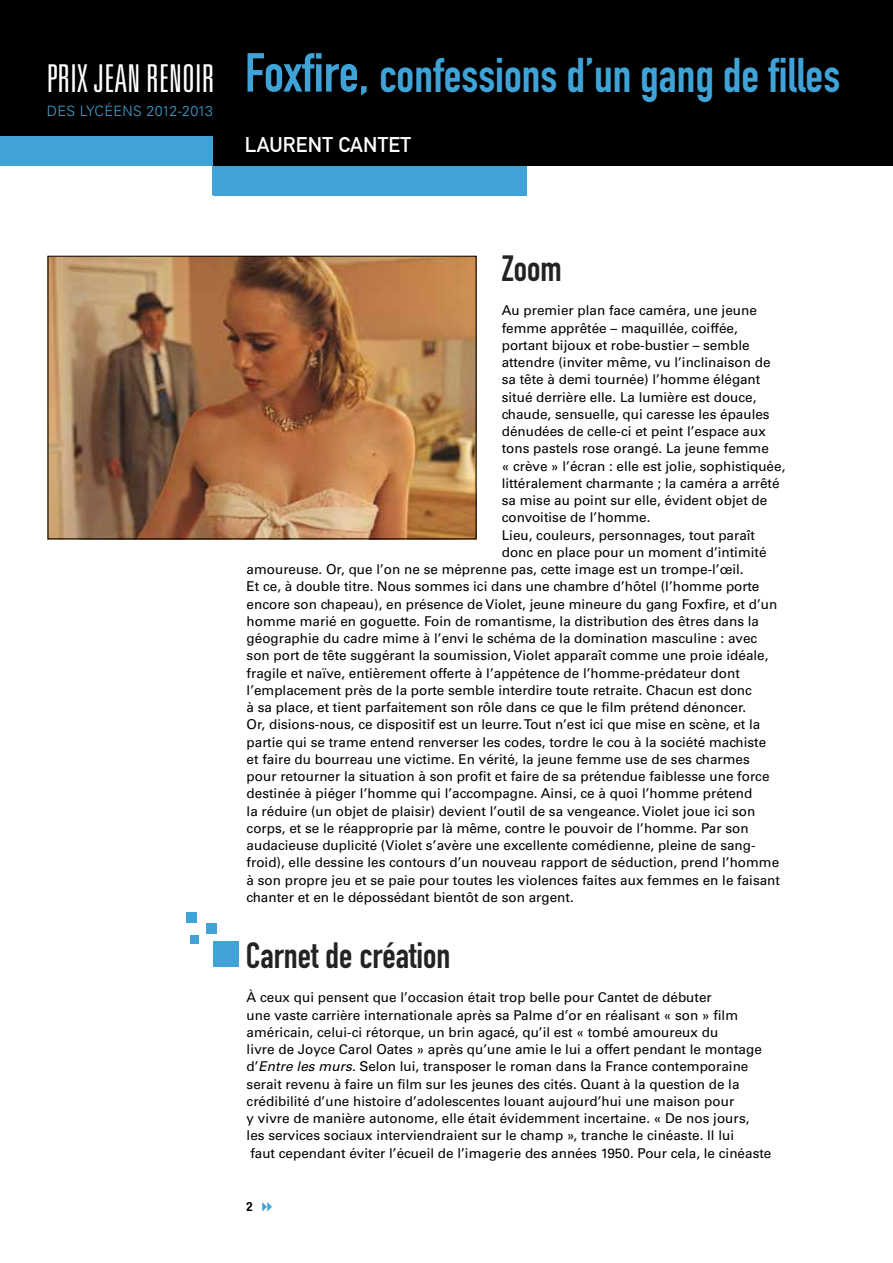
<style>
.page{position:relative;width:893px;height:1263px;background:#fff}
.page>*{position:absolute;margin:0;border:0;box-sizing:border-box;transform-origin:0 0}
.t1{font:48px "DIN Engschrift Std";color:#3fa3d7}
.t2{font:300 ultra-condensed 38.4px "Univers LT Std";letter-spacing:.005em;color:#fff}
.t3{font:36px "DIN Engschrift Std";color:#222323}
.t4{font:21px "DIN Mittelschrift Std";letter-spacing:.01em;color:#fff}
.t5{font:300 14.25px "Univers LT Std";letter-spacing:.025em;color:#3fa3d7}
.t6{font:13.5px/17.2px "Univers LT Std";color:#000}
.t7{font:700 condensed 12.75px "Helvetica Neue LT Std";color:#000}
.s1{font-size:54px}
.s2{font-style:italic}
</style>
<div class="page">
<div style="left:0;top:0;width:893px;height:166px;background:#000"></div>
<div style="left:0;top:136px;width:213px;height:30px;background:#3fa3d7"></div>
<div style="left:213px;top:166px;width:314px;height:30px;background:#3fa3d7"></div>
<img style="left:50px;top:258px;width:424px;height:279px">
<div style="left:48px;top:256px;width:428px;height:283px;border:1px solid #000"></div>
<div style="left:206px;top:923px;width:11px;height:11px;background:#3fa3d7"></div>
<div style="left:186px;top:912px;width:11px;height:11px;background:#3fa3d7"></div>
<div style="left:190px;top:935px;width:9px;height:8px;background:#3fa3d7"></div>
<div style="left:213px;top:941px;width:26px;height:26px;background:#3fa3d7"></div>
<h2 class="t2" style="left:47px;top:58px;width:169px">PRIX JEAN RENOIR</h2>
<p class="t5" style="left:47px;top:102px;width:168px">DES LYCÉENS 2012-2013</p>
<h1 class="t1" style="left:245px;top:47px;width:597px"><span class="s1">Foxfire,</span> confessions d’un gang de filles</h1>
<h3 class="t4" style="left:245px;top:132px;width:167px">LAURENT CANTET</h3>
<h3 class="t3" style="left:502px;top:247px;width:61px">Zoom</h3>
<p class="t6" style="left:502px;top:302px;width:257px">Au premier plan face caméra, une jeune</p>
<p class="t6" style="left:502px;top:319px;width:237px">femme apprêtée – maquillée, coiffée,</p>
<p class="t6" style="left:502px;top:336px;width:249px">portant bijoux et robe-bustier – semble</p>
<p class="t6" style="left:502px;top:354px;width:270px">attendre (inviter même, vu l’inclinaison de</p>
<p class="t6" style="left:502px;top:371px;width:260px">sa tête à demi tournée) l’homme élégant</p>
<p class="t6" style="left:502px;top:388px;width:256px">situé derrière elle. La lumière est douce,</p>
<p class="t6" style="left:502px;top:405px;width:269px">chaude, sensuelle, qui caresse les épaules</p>
<p class="t6" style="left:502px;top:423px;width:266px">dénudées de celle-ci et peint l’espace aux</p>
<p class="t6" style="left:502px;top:440px;width:269px">tons pastels rose orangé. La jeune femme</p>
<p class="t6" style="left:502px;top:457px;width:285px">« crève » l’écran : elle est jolie, sophistiquée,</p>
<p class="t6" style="left:502px;top:474px;width:279px">littéralement charmante ; la caméra a arrêté</p>
<p class="t6" style="left:502px;top:492px;width:267px">sa mise au point sur elle, évident objet de</p>
<p class="t6" style="left:502px;top:509px;width:150px">convoitise de l’homme.</p>
<p class="t6" style="left:502px;top:526px;width:255px">Lieu, couleurs, personnages, tout paraît</p>
<p class="t6" style="left:502px;top:543px;width:266px">donc en place pour un moment d’intimité</p>
<p class="t6" style="left:247px;top:561px;width:499px">amoureuse. Or, que l’on ne se méprenne pas, cette image est un trompe-l’œil.</p>
<p class="t6" style="left:247px;top:578px;width:514px">Et ce, à double titre. Nous sommes ici dans une chambre d’hôtel (l’homme porte</p>
<p class="t6" style="left:247px;top:595px;width:532px">encore son chapeau), en présence de Violet, jeune mineure du gang Foxfire, et d’un</p>
<p class="t6" style="left:247px;top:612px;width:514px">homme marié en goguette. Foin de romantisme, la distribution des êtres dans la</p>
<p class="t6" style="left:247px;top:630px;width:512px">géographie du cadre mime à l’envi le schéma de la domination masculine : avec</p>
<p class="t6" style="left:247px;top:647px;width:523px">son port de tête suggérant la soumission, Violet apparaît comme une proie idéale,</p>
<p class="t6" style="left:247px;top:664px;width:495px">fragile et naïve, entièrement offerte à l’appétence de l’homme-prédateur dont</p>
<p class="t6" style="left:247px;top:681px;width:507px">l’emplacement près de la porte semble interdire toute retraite. Chacun est donc</p>
<p class="t6" style="left:247px;top:699px;width:501px">à sa place, et tient parfaitement son rôle dans ce que le film prétend dénoncer.</p>
<p class="t6" style="left:247px;top:716px;width:515px">Or, disions-nous, ce dispositif est un leurre. Tout n’est ici que mise en scène, et la</p>
<p class="t6" style="left:247px;top:733px;width:521px">partie qui se trame entend renverser les codes, tordre le cou à la société machiste</p>
<p class="t6" style="left:247px;top:750px;width:505px">et faire du bourreau une victime. En vérité, la jeune femme use de ses charmes</p>
<p class="t6" style="left:247px;top:768px;width:524px">pour retourner la situation à son profit et faire de sa prétendue faiblesse une force</p>
<p class="t6" style="left:247px;top:785px;width:507px">destinée à piéger l’homme qui l’accompagne. Ainsi, ce à quoi l’homme prétend</p>
<p class="t6" style="left:247px;top:802px;width:510px">la réduire (un objet de plaisir) devient l’outil de sa vengeance. Violet joue ici son</p>
<p class="t6" style="left:247px;top:820px;width:504px">corps, et se le réapproprie par là même, contre le pouvoir de l’homme. Par son</p>
<p class="t6" style="left:247px;top:837px;width:510px">audacieuse duplicité (Violet s’avère une excellente comédienne, pleine de sang-</p>
<p class="t6" style="left:247px;top:854px;width:534px">froid), elle dessine les contours d’un nouveau rapport de séduction, prend l’homme</p>
<p class="t6" style="left:247px;top:871px;width:535px">à son propre jeu et se paie pour toutes les violences faites aux femmes en le faisant</p>
<p class="t6" style="left:247px;top:889px;width:329px">chanter et en le dépossédant bientôt de son argent.</p>
<h3 class="t3" style="left:246px;top:934px;width:206px">Carnet de création</h3>
<p class="t6" style="left:247px;top:989px;width:526px">À ceux qui pensent que l’occasion était trop belle pour Cantet de débuter<br>une vaste carrière internationale après sa Palme d’or en réalisant « son » film américain, celui-ci rétorque, un brin agacé, qu’il est « tombé amoureux du<br>livre de Joyce Carol Oates » après qu’une amie le lui a offert pendant le montage d’<span class="s2">Entre les murs</span>. Selon lui, transposer le roman dans la France contemporaine serait revenu à faire un film sur les jeunes des cités. Quant à la question de la crédibilité d’une histoire d’adolescentes louant aujourd’hui une maison pour<br>y vivre de manière autonome, elle était évidemment incertaine. « De nos jours,<br>les services sociaux interviendraient sur le champ », tranche le cinéaste. Il lui<br>faut cependant éviter l’écueil de l’imagerie des années 1950. Pour cela, le cinéaste</p>
<p class="t7" style="left:247px;top:1199px;width:8px">2</p>
</div>
